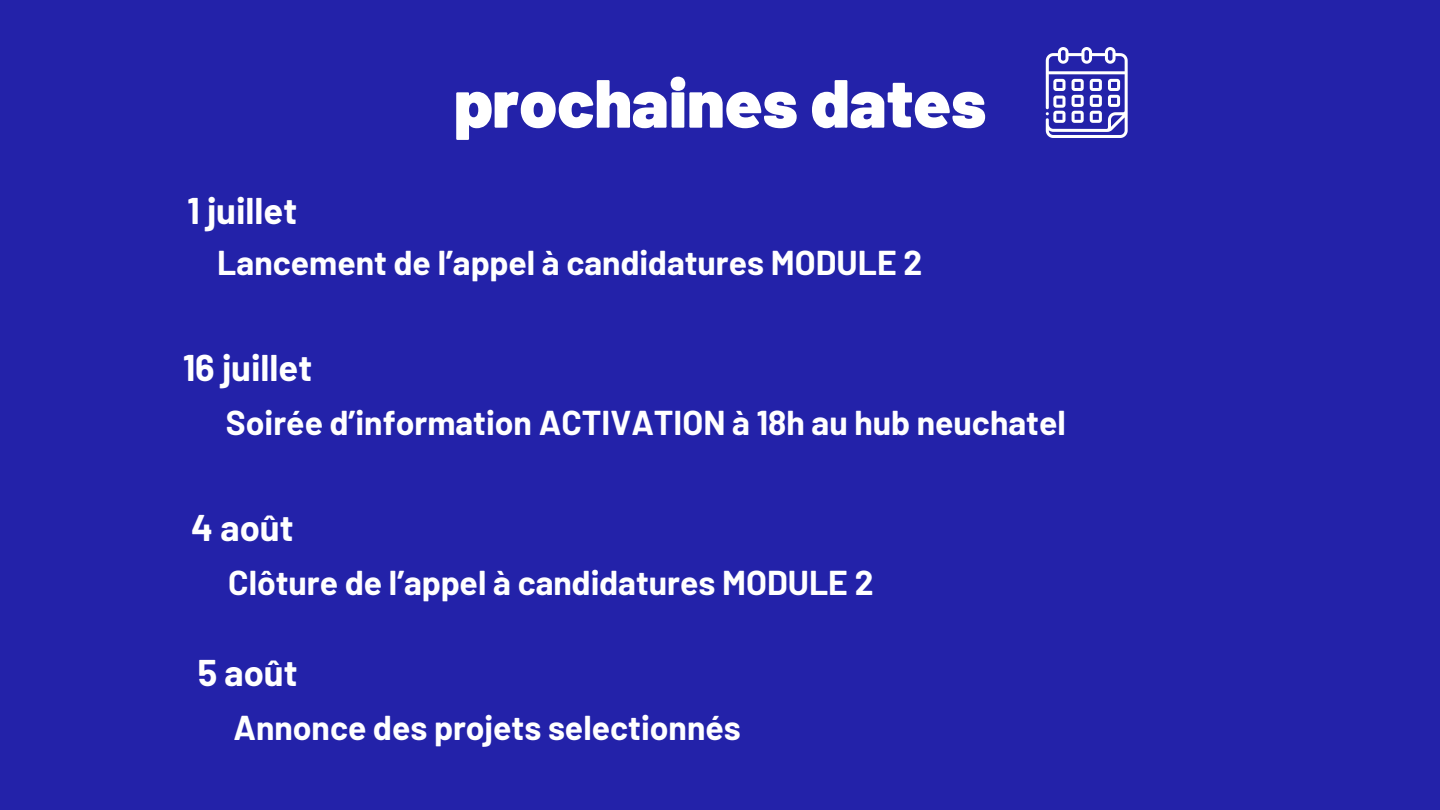
<style>
.page{position:relative;width:1440px;height:810px;background:#2322a9}
.page>*{position:absolute;margin:0;border:0;box-sizing:border-box;transform-origin:0 0}
.t1{font:900 68px "Barlow";color:#fff}
.t2{font:700 36.3px "Barlow";color:#fff}
.t3{font:700 33.7px "Barlow";color:#fff}
</style>
<div class="page">
<svg style="left:1046px;top:47px;width:82px;height:91px"></svg>
<p class="t2" style="left:188px;top:187px;width:111px">1 juillet</p>
<h1 class="t1" style="left:454px;top:60px;width:534px">prochaines dates</h1>
<p class="t3" style="left:217px;top:242px;width:707px">Lancement de l’appel à candidatures MODULE 2</p>
<p class="t2" style="left:183px;top:345px;width:131px">16 juillet</p>
<p class="t3" style="left:226px;top:402px;width:841px">Soirée d’information ACTIVATION à 18h au hub neuchatel</p>
<p class="t2" style="left:191px;top:505px;width:104px">4 août</p>
<p class="t3" style="left:228px;top:561px;width:647px">Clôture de l’appel à candidatures MODULE 2</p>
<p class="t2" style="left:198px;top:650px;width:101px">5 août</p>
<p class="t3" style="left:233px;top:706px;width:509px">Annonce des projets selectionnés</p>
</div>
